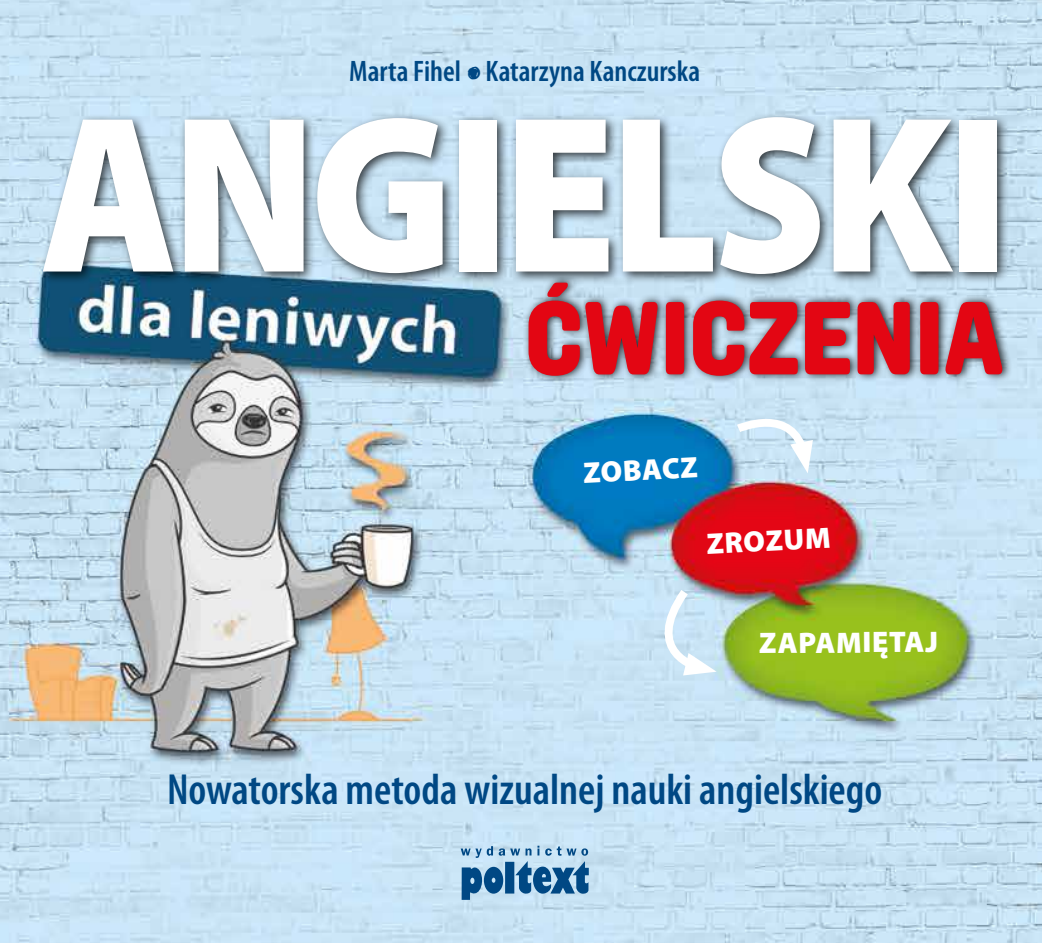
<style>
.page{position:relative;width:1042px;height:943px;background:#fff}
.page>*{position:absolute;margin:0;border:0;box-sizing:border-box;transform-origin:0 0}
.t1{font:900 225.22px "Myriad Pro";letter-spacing:-.03em;color:#fff;scale:.91 1}
.t2{font:900 103.25px "Aglet Sans";color:#e30613;scale:.85 1}
.t3{font:600 condensed 43.75px "Myriad Pro";color:#004884}
.t4{font:600 condensed 29.75px "Myriad Pro";color:#004884}
.t5{font:900 29.75px "Myriad Pro";color:#fff}
.s1{font-family:"Cartographer";font-weight:400;font-stretch:normal;font-size:21px}
</style>
<div class="page">
<img style="left:0;top:0;width:1042px;height:943px">
<svg style="left:461px;top:845px;width:128px;height:54px"></svg>
<div style="left:38px;top:111px;width:971px;height:176px;background:#000;opacity:.75"></div>
<svg style="left:730px;top:404px;width:83px;height:69px"></svg>
<svg style="left:642px;top:581px;width:74px;height:94px"></svg>
<div style="left:522px;top:274px;width:491px;height:110px;background:#000;opacity:.8"></div>
<p class="t4" style="left:349px;top:52px;width:353px">Marta Fihel <span class="s1">•</span> Katarzyna Kanczurska</p>
<h1 class="t1" style="left:40px;top:45px;width:1067px">ANGIELSKI</h1>
<h2 class="t2" style="left:525px;top:277px;width:565px">ĆWICZENIA</h2>
<p class="t5" style="left:582px;top:453px;width:116px;rotate:-3deg">ZOBACZ</p>
<p class="t5" style="left:705px;top:524px;width:126px;rotate:-3deg">ZROZUM</p>
<p class="t5" style="left:759px;top:624px;width:181px;rotate:-1deg">ZAPAMIĘTAJ</p>
<p class="t3" style="left:167px;top:762px;width:717px">Nowatorska metoda wizualnej nauki angielskiego</p>
</div>
